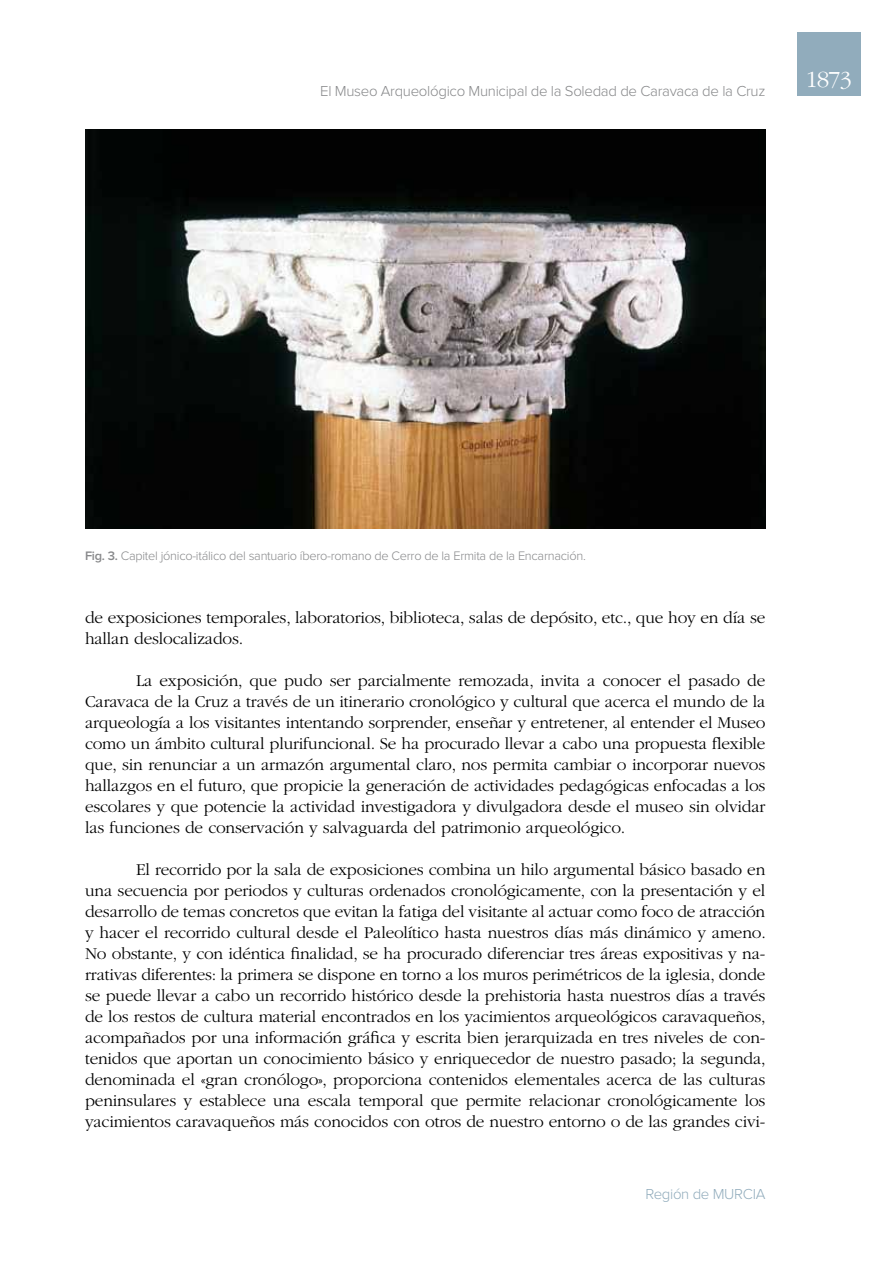
<style>
.page{position:relative;width:893px;height:1263px;background:#fff}
.page>*{position:absolute;margin:0;border:0;box-sizing:border-box;transform-origin:0 0}
.t1{font:300 24px "ITC Garamond Std";color:#fff}
.t2{font:300 17.25px/21px "ITC Garamond Std";letter-spacing:-.01em;color:#000;text-align:justify}
.t3{font:300 15px "Proxima Nova";letter-spacing:-.02em;color:#87888a}
.t4{font:300 15px "Proxima Nova";letter-spacing:-.02em;color:#91acbc}
.t5{font:300 12.75px "Proxima Nova";letter-spacing:-.02em;color:#87888a}
.s1{font-weight:600}
</style>
<div class="page">
<div style="left:797px;top:32px;width:64px;height:64px;background:#91acbc"></div>
<img style="left:85px;top:130px;width:680px;height:399px">
<p class="t3" style="left:320px;top:84px;width:447px">El Museo Arqueológico Municipal de la Soledad de Caravaca de la Cruz</p>
<h1 class="t1" style="left:806px;top:67px;width:47px">1873</h1>
<p class="t5" style="left:85px;top:550px;width:502px"><span class="s1">Fig. 3.</span> Capitel jónico-itálico del santuario íbero-romano de Cerro de la Ermita de la Encarnación.</p>
<p class="t2" style="left:85px;top:608px;width:682px">de exposiciones temporales, laboratorios, biblioteca, salas de depósito, etc., que hoy en día se hallan deslocalizados.</p>
<p class="t2" style="left:85px;top:671px;width:682px;text-indent:51px">La exposición, que pudo ser parcialmente remozada, invita a conocer el pasado de Caravaca de la Cruz a través de un itinerario cronológico y cultural que acerca el mundo de la arqueología a los visitantes intentando sorprender, enseñar y entretener, al entender el Museo como un ámbito cultural plurifuncional. Se ha procurado llevar a cabo una propuesta flexible que, sin renunciar a un armazón argumental claro, nos permita cambiar o incorporar nuevos hallazgos en el futuro, que propicie la generación de actividades pedagógicas enfocadas a los escolares y que potencie la actividad investigadora y divulgadora desde el museo sin olvidar las funciones de conservación y salvaguarda del patrimonio arqueológico.</p>
<p class="t2" style="left:85px;top:860px;width:682px;text-indent:51px">El recorrido por la sala de exposiciones combina un hilo argumental básico basado en una secuencia por periodos y culturas ordenados cronológicamente, con la presentación y el desarrollo de temas concretos que evitan la fatiga del visitante al actuar como foco de atracción y hacer el recorrido cultural desde el Paleolítico hasta nuestros días más dinámico y ameno.<br>No obstante, y con idéntica finalidad, se ha procurado diferenciar tres áreas expositivas y na&shy;rrativas diferentes: la primera se dispone en torno a los muros perimétricos de la iglesia, donde se puede llevar a cabo un recorrido histórico desde la prehistoria hasta nuestros días a través de los restos de cultura material encontrados en los yacimientos arqueológicos caravaqueños, acompañados por una información gráfica y escrita bien jerarquizada en tres niveles de con&shy;tenidos que aportan un conocimiento básico y enriquecedor de nuestro pasado; la segunda, denominada el «gran cronólogo», proporciona contenidos elementales acerca de las culturas peninsulares y establece una escala temporal que permite relacionar cronológicamente los yacimientos caravaqueños más conocidos con otros de nuestro entorno o de las grandes civi-</p>
<p class="t4" style="left:645px;top:1187px;width:116px">Región de MURCIA</p>
</div>
